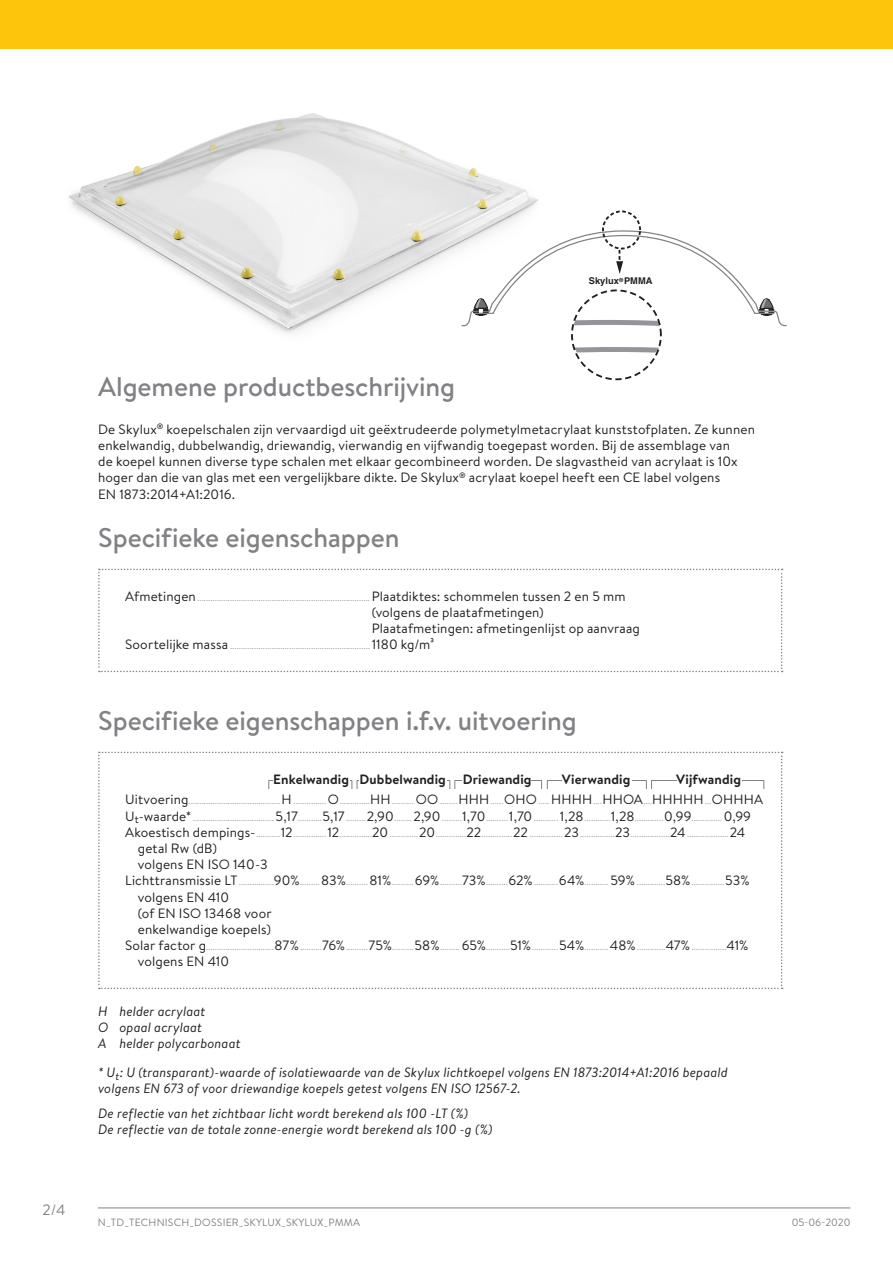
<style>
.page{position:relative;width:893px;height:1263px;background:#fff}
.page>*{position:absolute;margin:0;border:0;box-sizing:border-box;transform-origin:0 0}
.Titel_2{font:500 27px "Brandon Text";letter-spacing:-.005em;color:#808285}
.t1{font:15px "Brandon Text";color:#808285}
.tekst{font:13.5px/16.2px "Brandon Text";letter-spacing:.01em;color:#231f20}
.tekst_cursief{font:italic 13.5px/16.2px "Brandon Text";letter-spacing:.01em;color:#231f20}
.tekst_tabel_2{font:13.5px "Brandon Text";letter-spacing:.01em;color:#231f20}
.tekst_tabel_zonder_g{font:13.5px "Brandon Text";letter-spacing:.01em;color:#231f20}
.tekst_tabel_zonder_g-2{font:700 13.5px "Brandon Text";letter-spacing:.01em;color:#231f20}
.t2{font:10.5px "Brandon Text";letter-spacing:.02em;color:#808285}
.t3{font:700 9.3px "Helvetica LT Std";color:#231f20}
.tekst_tabel_2-2{font:9px "Brandon Text";color:#a8a9ad}
.tekst_tabel{font:9px "Brandon Text";color:#a8a9ad}
.t4{font:700 5.55px "Helvetica LT Std";color:#231f20}
.s1{font-size:13.5px;color:#231f20}
.s2{font-size:10.8px;color:#231f20}
</style>
<div class="page">
<hr style="left:98px;top:1207px;width:752px;height:1px;background:#808285">
<div style="left:0;top:0;width:893px;height:49px;background:#fec50d"></div>
<img style="left:69px;top:113px;width:516px;height:252px">
<svg style="left:98px;top:569px;width:685px;height:103px"></svg>
<svg style="left:461px;top:210px;width:326px;height:117px"></svg>
<svg style="left:574px;top:347px;width:85px;height:6px"></svg>
<div style="left:571px;top:289px;width:91px;height:91px;border:2px dashed #231f20;border-radius:50%"></div>
<svg style="left:98px;top:752px;width:685px;height:237px"></svg>
<p class="t4" style="left:619px;top:276px;width:6px">®</p>
<p class="t3" style="left:589px;top:275px;width:65px">Skylux PMMA</p>
<h2 class="t1" style="left:43px;top:1199px;width:24px">2/4</h2>
<p class="Titel_2" style="left:98px;top:368px;width:359px">Algemene productbeschrijving</p>
<p class="tekst" style="left:98px;top:420px;width:658px">De Skylux<sup>®</sup> koepelschalen zijn vervaardigd uit geëxtrudeerde polymetylmetacrylaat kunststofplaten. Ze kunnen enkelwandig, dubbelwandig, driewandig, vierwandig en vijfwandig toegepast worden. Bij de assemblage van<br>de koepel kunnen diverse type schalen met elkaar gecombineerd worden. De slagvastheid van acrylaat is 10x hoger dan die van glas met een vergelijkbare dikte. De Skylux<sup>®</sup> acrylaat koepel heeft een CE label volgens<br>EN 1873:2014+A1:2016.</p>
<p class="Titel_2" style="left:98px;top:519px;width:303px">Specifieke eigenschappen</p>
<p class="tekst_tabel" style="left:125px;top:591px;width:502px"><span class="s1">Afmetingen</span> ............................................................................... <span class="s1">Plaatdiktes: schommelen tussen 2 en 5 mm</span></p>
<p class="tekst_tabel_zonder_g" style="left:372px;top:603px;width:174px">(volgens de plaatafmetingen)</p>
<p class="tekst_tabel_zonder_g" style="left:372px;top:619px;width:270px">Plaatafmetingen: afmetingenlijst op aanvraag</p>
<p class="tekst_tabel" style="left:125px;top:640px;width:310px"><span class="s1">Soortelijke massa</span> ................................................................ <span class="s1">1180 kg/m³</span></p>
<p class="Titel_2" style="left:98px;top:702px;width:480px">Specifieke eigenschappen i.f.v. uitvoering</p>
<p class="tekst_tabel_zonder_g-2" style="left:273px;top:770px;width:260px">Enkelwandig Dubbelwandig Driewandig</p>
<p class="tekst_tabel_zonder_g-2" style="left:562px;top:770px;width:70px">Vierwandig</p>
<p class="tekst_tabel_zonder_g-2" style="left:676px;top:770px;width:66px">Vijfwandig</p>
<p class="tekst_tabel_2-2" style="left:125px;top:795px;width:639px"><span class="s1">Uitvoering</span>..........................................<span class="s1">H</span> ............... <span class="s1">O</span>..............<span class="s1">HH</span> .......... <span class="s1">OO</span> ........<span class="s1">HHH</span>......<span class="s1">OHO</span> ..... <span class="s1">HHHH</span>....<span class="s1">HHOA</span>....<span class="s1">HHHHH</span>...<span class="s1">OHHHA</span></p>
<p class="tekst_tabel_2-2" style="left:125px;top:811px;width:627px"><span class="s1">U</span><span class="s2">t</span><span class="s1">-waarde*</span> ..................................... <span class="s1">5,17</span>...........<span class="s1">5,17</span> .........<span class="s1">2,90</span>........ <span class="s1">2,90</span> .........<span class="s1">1,70</span>..........<span class="s1">1,70</span> ........... <span class="s1">1,28</span>............<span class="s1">1,28</span>.............<span class="s1">0,99</span>.............. <span class="s1">0,99</span></p>
<p class="tekst_tabel_2-2" style="left:125px;top:827px;width:622px"><span class="s1">Akoestisch dempings-</span>...........<span class="s1">12</span>...............<span class="s1">12</span>...............<span class="s1">20</span> .............<span class="s1">20</span>..............<span class="s1">22</span>..............<span class="s1">22</span> ............... <span class="s1">23</span>................<span class="s1">23</span>..................<span class="s1">24</span> ...................<span class="s1">24</span></p>
<p class="tekst_tabel_2" style="left:138px;top:839px;width:81px">getal Rw (dB)</p>
<p class="tekst_tabel_2" style="left:138px;top:855px;width:131px">volgens EN ISO 140-3</p>
<p class="tekst_tabel_2-2" style="left:125px;top:876px;width:626px"><span class="s1">Lichttransmissie LT</span> ................<span class="s1">90%</span>.........<span class="s1">83%</span>.......... <span class="s1">81%</span>..........<span class="s1">69%</span>..........<span class="s1">73%</span>..........<span class="s1">62%</span>...........<span class="s1">64%</span>........... <span class="s1">59%</span> .............<span class="s1">58%</span>...............<span class="s1">53%</span></p>
<p class="tekst_tabel_2" style="left:138px;top:888px;width:93px">volgens EN 410</p>
<p class="tekst_tabel_2" style="left:138px;top:904px;width:135px">(of EN ISO 13468 voor</p>
<p class="tekst_tabel_2" style="left:138px;top:920px;width:135px">enkelwandige koepels)</p>
<p class="tekst_tabel_2-2" style="left:125px;top:941px;width:625px"><span class="s1">Solar factor g</span>...............................<span class="s1">87%</span>..........<span class="s1">76%</span>..........<span class="s1">75%</span>..........<span class="s1">58%</span>......... <span class="s1">65%</span>...........<span class="s1">51%</span>............<span class="s1">54%</span>...........<span class="s1">48%</span>.............<span class="s1">47%</span> ................<span class="s1">41%</span></p>
<p class="tekst_tabel_2" style="left:138px;top:952px;width:93px">volgens EN 410</p>
<p class="tekst_cursief" style="left:98px;top:1002px;width:109px">H helder acrylaat</p>
<p class="tekst_cursief" style="left:98px;top:1019px;width:105px">O opaal acrylaat</p>
<p class="tekst_cursief" style="left:98px;top:1035px;width:144px">A helder polycarbonaat</p>
<p class="tekst_cursief" style="left:98px;top:1064px;width:631px">* U<sub>t</sub>: U (transparant)-waarde of isolatiewaarde van de Skylux lichtkoepel volgens EN 1873:2014+A1:2016 bepaald volgens EN 673 of voor driewandige koepels getest volgens EN ISO 12567-2.</p>
<p class="tekst_cursief" style="left:98px;top:1105px;width:371px">De reflectie van het zichtbaar licht wordt berekend als 100 -LT (%)</p>
<p class="tekst_cursief" style="left:98px;top:1121px;width:396px">De reflectie van de totale zonne-energie wordt berekend als 100 -g (%)</p>
<p class="t2" style="left:98px;top:1215px;width:264px">N_TD_TECHNISCH_DOSSIER_SKYLUX_SKYLUX_PMMA</p>
<p class="t2" style="left:792px;top:1215px;width:60px">05-06-2020</p>
</div>
